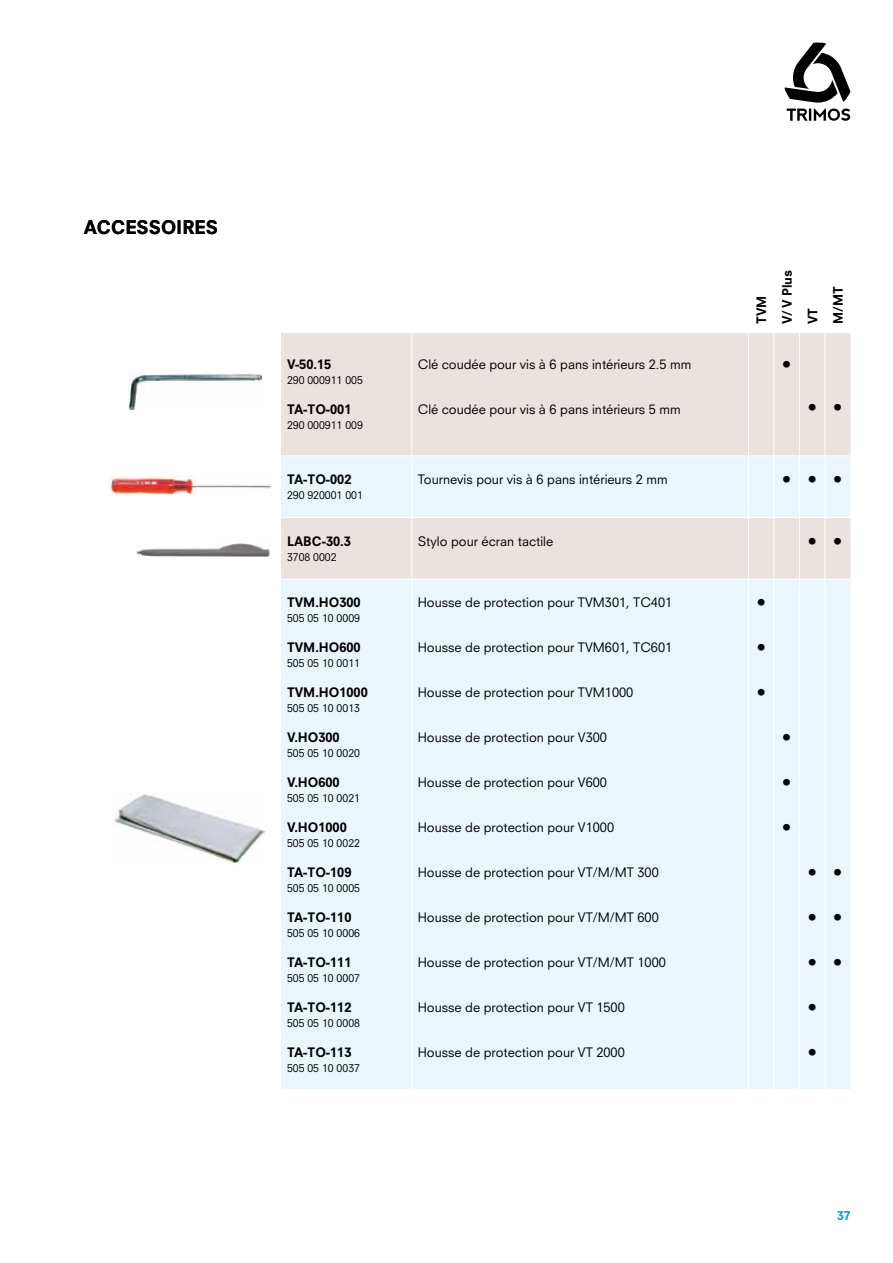
<style>
.page{position:relative;width:893px;height:1263px;background:#fff}
.page>*{position:absolute;margin:0;border:0;box-sizing:border-box;transform-origin:0 0}
.t1{font:800 18.3px "Neuzeit S";color:#000}
.t2{font:800 18px "Neuzeit S";color:#000}
.t3{font:12.75px "Neuzeit S";color:#000}
.t4{font:800 12.75px/25.5px "Neuzeit S";color:#000}
.t5{font:800 12px "Neuzeit S";color:#009ee0}
.t6{font:10.5px "Neuzeit S";color:#000}
</style>
<div class="page">
<svg style="left:784px;top:42px;width:66px;height:79px"></svg>
<img style="left:129px;top:373px;width:132px;height:36px">
<img style="left:110px;top:475px;width:161px;height:21px">
<img style="left:136px;top:543px;width:133px;height:13px">
<img style="left:114px;top:794px;width:151px;height:70px">
<div style="left:281px;top:333px;width:569px;height:122px;background:#e9e2de"></div>
<svg style="left:281px;top:456px;width:569px;height:633px;background:#eaf4f9"></svg>
<hr style="left:411px;top:333px;width:1px;height:122px;background:#fff">
<hr style="left:411px;top:518px;width:1px;height:61px;background:#fff">
<hr style="left:748px;top:333px;width:1px;height:122px;background:#fff">
<hr style="left:773px;top:333px;width:1px;height:122px;background:#fff">
<hr style="left:799px;top:333px;width:1px;height:122px;background:#fff">
<hr style="left:825px;top:333px;width:1px;height:122px;background:#fff">
<hr style="left:748px;top:518px;width:1px;height:61px;background:#fff">
<hr style="left:773px;top:518px;width:1px;height:61px;background:#fff">
<hr style="left:799px;top:518px;width:1px;height:61px;background:#fff">
<hr style="left:825px;top:518px;width:1px;height:61px;background:#fff">
<hr style="left:281px;top:517px;width:131px;height:1px;background:#fff">
<hr style="left:412px;top:517px;width:336px;height:1px;background:#fff">
<svg style="left:748px;top:517px;width:102px;height:1px"></svg>
<hr style="left:773px;top:456px;width:1px;height:61px;background:#fff">
<hr style="left:799px;top:456px;width:1px;height:61px;background:#fff">
<hr style="left:825px;top:456px;width:1px;height:61px;background:#fff">
<hr style="left:281px;top:579px;width:131px;height:1px;background:#fff">
<hr style="left:773px;top:580px;width:1px;height:509px;background:#fff">
<hr style="left:799px;top:580px;width:1px;height:509px;background:#fff">
<hr style="left:825px;top:580px;width:1px;height:509px;background:#fff">
<hr style="left:411px;top:456px;width:1px;height:61px;background:#fff">
<hr style="left:748px;top:456px;width:1px;height:61px;background:#fff">
<hr style="left:412px;top:579px;width:336px;height:1px;background:#fff">
<hr style="left:411px;top:580px;width:1px;height:509px;background:#fff">
<hr style="left:748px;top:580px;width:1px;height:509px;background:#fff">
<svg style="left:749px;top:455px;width:101px;height:1px"></svg>
<svg style="left:748px;top:579px;width:102px;height:1px"></svg>
<h1 class="t1" style="left:84px;top:216px;width:136px">ACCESSOIRES</h1>
<p class="t4" style="left:287px;top:352px;width:46px">V-50.15</p>
<p class="t6" style="left:287px;top:374px;width:77px">290 000911 005</p>
<p class="t4" style="left:287px;top:397px;width:66px">TA-TO-001</p>
<p class="t6" style="left:287px;top:419px;width:77px">290 000911 009</p>
<p class="t4" style="left:287px;top:467px;width:66px">TA-TO-002</p>
<p class="t6" style="left:287px;top:489px;width:77px">290 920001 001</p>
<p class="t4" style="left:287px;top:528px;width:65px">LABC-30.3</p>
<p class="t6" style="left:287px;top:551px;width:51px">3708 0002</p>
<p class="t4" style="left:287px;top:589px;width:75px">TVM.HO300</p>
<p class="t6" style="left:287px;top:612px;width:74px">505 05 10 0009</p>
<p class="t4" style="left:287px;top:634px;width:75px">TVM.HO600</p>
<p class="t6" style="left:287px;top:657px;width:74px">505 05 10 0011</p>
<p class="t4" style="left:287px;top:679px;width:82px">TVM.HO1000</p>
<p class="t6" style="left:287px;top:702px;width:74px">505 05 10 0013</p>
<p class="t4" style="left:287px;top:724px;width:54px">V.HO300</p>
<p class="t6" style="left:287px;top:747px;width:74px">505 05 10 0020</p>
<p class="t4" style="left:287px;top:769px;width:54px">V.HO600</p>
<p class="t6" style="left:287px;top:792px;width:74px">505 05 10 0021</p>
<p class="t4" style="left:287px;top:814px;width:61px">V.HO1000</p>
<p class="t6" style="left:287px;top:837px;width:74px">505 05 10 0022</p>
<p class="t4" style="left:287px;top:859px;width:66px">TA-TO-109</p>
<p class="t6" style="left:287px;top:882px;width:74px">505 05 10 0005</p>
<p class="t4" style="left:287px;top:904px;width:66px">TA-TO-110</p>
<p class="t6" style="left:287px;top:927px;width:74px">505 05 10 0006</p>
<p class="t4" style="left:287px;top:949px;width:66px">TA-TO-111</p>
<p class="t6" style="left:287px;top:972px;width:74px">505 05 10 0007</p>
<p class="t4" style="left:287px;top:994px;width:66px">TA-TO-112</p>
<p class="t6" style="left:287px;top:1017px;width:74px">505 05 10 0008</p>
<p class="t4" style="left:287px;top:1039px;width:66px">TA-TO-113</p>
<p class="t6" style="left:287px;top:1062px;width:74px">505 05 10 0037</p>
<p class="t3" style="left:418px;top:357px;width:275px">Clé coudée pour vis à 6 pans intérieurs 2.5 mm</p>
<p class="t3" style="left:418px;top:402px;width:264px">Clé coudée pour vis à 6 pans intérieurs 5 mm</p>
<p class="t4" style="left:749px;top:324px;width:56px;rotate:-90deg">TVM<br>V/V Plus<br>VT<br>M/MT</p>
<h2 class="t2" style="left:782px;top:354px;width:10px">•</h2>
<h2 class="t2" style="left:808px;top:397px;width:36px">• •</h2>
<p class="t3" style="left:418px;top:472px;width:251px">Tournevis pour vis à 6 pans intérieurs 2 mm</p>
<h2 class="t2" style="left:782px;top:469px;width:62px">•••</h2>
<p class="t3" style="left:418px;top:534px;width:137px">Stylo pour écran tactile</p>
<h2 class="t2" style="left:808px;top:530px;width:36px">• •</h2>
<p class="t3" style="left:418px;top:594px;width:256px">Housse de protection pour TVM301, TC401</p>
<p class="t3" style="left:418px;top:639px;width:256px">Housse de protection pour TVM601, TC601</p>
<p class="t3" style="left:418px;top:684px;width:217px">Housse de protection pour TVM1000</p>
<p class="t3" style="left:418px;top:729px;width:191px">Housse de protection pour V300</p>
<p class="t3" style="left:418px;top:774px;width:191px">Housse de protection pour V600</p>
<p class="t3" style="left:418px;top:819px;width:198px">Housse de protection pour V1000</p>
<p class="t3" style="left:418px;top:864px;width:242px">Housse de protection pour VT/M/MT 300</p>
<p class="t3" style="left:418px;top:909px;width:242px">Housse de protection pour VT/M/MT 600</p>
<p class="t3" style="left:418px;top:954px;width:250px">Housse de protection pour VT/M/MT 1000</p>
<p class="t3" style="left:418px;top:999px;width:208px">Housse de protection pour VT 1500</p>
<p class="t3" style="left:418px;top:1044px;width:208px">Housse de protection pour VT 2000</p>
<h2 class="t2" style="left:757px;top:591px;width:10px">•</h2>
<h2 class="t2" style="left:757px;top:636px;width:10px">•</h2>
<h2 class="t2" style="left:757px;top:681px;width:10px">•</h2>
<h2 class="t2" style="left:782px;top:726px;width:10px">•</h2>
<h2 class="t2" style="left:782px;top:771px;width:10px">•</h2>
<h2 class="t2" style="left:782px;top:816px;width:10px">•</h2>
<h2 class="t2" style="left:808px;top:861px;width:10px">•</h2>
<h2 class="t2" style="left:808px;top:906px;width:10px">•</h2>
<h2 class="t2" style="left:808px;top:951px;width:10px">•</h2>
<h2 class="t2" style="left:808px;top:996px;width:10px">•</h2>
<h2 class="t2" style="left:808px;top:1041px;width:10px">•</h2>
<h2 class="t2" style="left:833px;top:861px;width:10px">•</h2>
<h2 class="t2" style="left:833px;top:906px;width:10px">•</h2>
<h2 class="t2" style="left:833px;top:951px;width:10px">•</h2>
<p class="t5" style="left:837px;top:1209px;width:15px">37</p>
</div>
